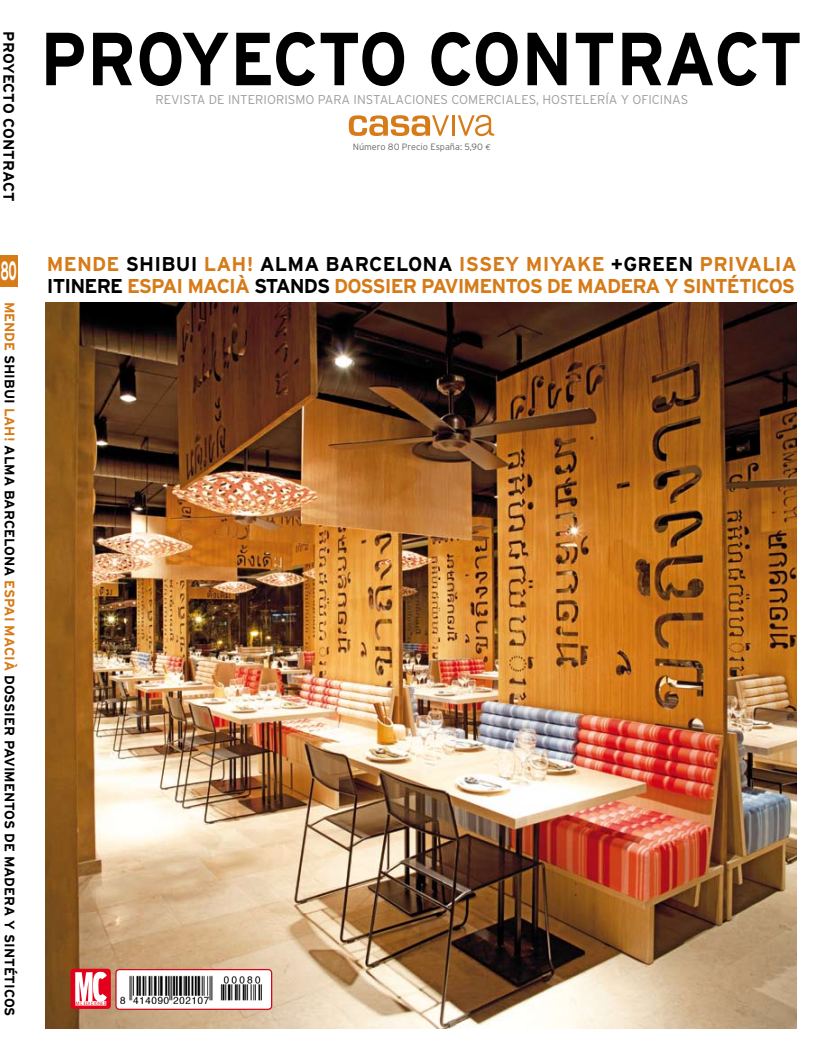
<style>
.page{position:relative;width:826px;height:1063px;background:#fff}
.page>*{position:absolute;margin:0;border:0;box-sizing:border-box;transform-origin:0 0}
.t1{font:700 75px "Interstate";letter-spacing:-.015em;color:#000;scale:.92 1}
.t2{font:700 26.5px "Interstate";color:#fff;scale:.46 1}
.t3{font:700 20px/22.5px "Interstate";letter-spacing:-.045em;color:#d67b18}
.t4{font:700 15.12px "Interstate";letter-spacing:-.005em;color:#000}
.t5{font:700 13.75px "Interstate";color:#000}
.t6{font:300 12.75px "Interstate";color:#9c9d9f}
.t7{font:300 9.12px "Interstate";color:#646567}
.s1{color:#d67b18}
.s2{color:#000}
</style>
<div class="page">
<div style="left:0;top:255px;width:18px;height:31px;background:#d67b18"></div>
<img style="left:45px;top:302px;width:751px;height:726px">
<div style="left:71px;top:969px;width:40px;height:40px;background:#e2001a;border-radius:3px"></div>
<svg style="left:75px;top:972px;width:32px;height:34px"></svg>
<div style="left:116px;top:970px;width:156px;height:39px;background:#fff;border-radius:4px"></div>
<div style="left:115px;top:969px;width:157px;height:41px;border:1px solid #cd071e;border-radius:4px"></div>
<img style="left:121px;top:975px;width:141px;height:29px">
<svg style="left:458px;top:115px;width:36px;height:21px"></svg>
<hr style="left:452px;top:115px;width:2px;height:21px;background:#d67b18">
<svg style="left:349px;top:115px;width:100px;height:21px"></svg>
<p class="t4" style="left:17px;top:31px;width:172px;rotate:90deg">PROYECTO CONTRACT</p>
<p class="t2" style="left:0;top:256px;width:38px">80</p>
<p class="t5" style="left:17px;top:302px;width:716px;rotate:90deg"><span class="s1">MENDE</span> SHIBUI <span class="s1">LAH!</span> ALMA BARCELONA <span class="s1">ESPAI MACIÀ</span> DOSSIER PAVIMENTOS DE MADERA Y SINTÉTICOS</p>
<p class="t1" style="left:40px;top:17px;width:830px">PROYECTO CONTRACT</p>
<p class="t6" style="left:155px;top:92px;width:534px">REVISTA DE INTERIORISMO PARA INSTALACIONES COMERCIALES, HOSTELERÍA Y OFICINAS</p>
<p class="t7" style="left:353px;top:142px;width:132px">Número 80 Precio España: 5,90</p>
<p class="t3" style="left:47px;top:252px;width:751px">MENDE <span class="s2">SHIBUI</span> LAH! <span class="s2">ALMA BARCELONA</span> ISSEY MIYAKE <span class="s2">+GREEN</span> PRIVALIA<br><span class="s2">ITINERE</span> ESPAI MACIÀ <span class="s2">STANDS</span> DOSSIER PAVIMENTOS DE MADERA Y SINTÉTICOS</p>
</div>
